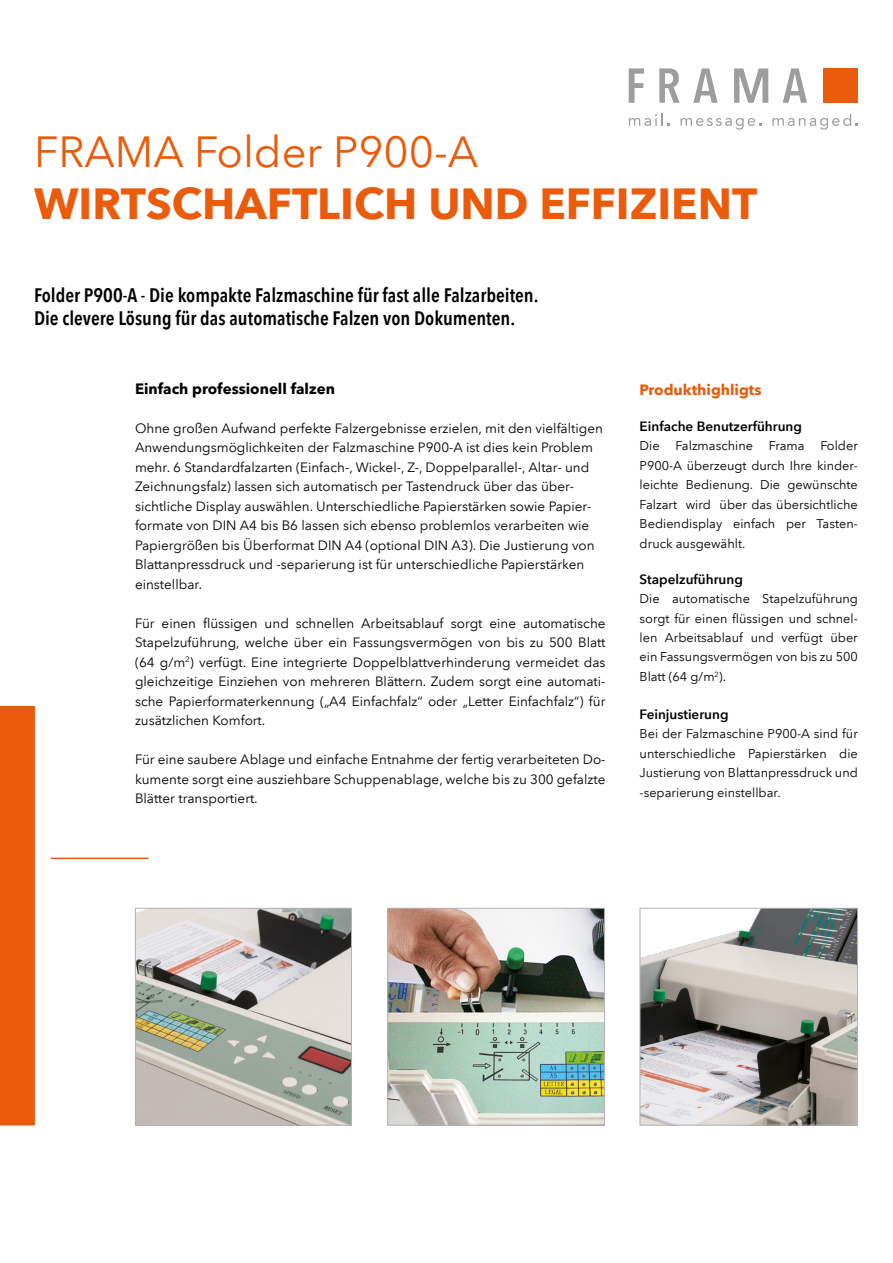
<style>
.page{position:relative;width:893px;height:1263px;background:#fff}
.page>*{position:absolute;margin:0;border:0;box-sizing:border-box;transform-origin:0 0}
.t1{font:700 43.5px "Avenir Next LT Pro";color:#ea5b0b}
.t2{font:43.5px "Avenir Next LT Pro";color:#ea5b0b}
.t3{font:600 condensed 19.5px/23.4px "Avenir Next LT Pro";color:#020203}
.t4{font:700 15px "Avenir Next LT Pro";color:#000}
.t5{font:700 15px "Avenir Next LT Pro";color:#ea5b0b}
.t6{font:13.5px/19.5px "Avenir Next LT Pro";color:#000;text-align:justify}
.t7{font:600 13.5px "Avenir Next LT Pro";color:#000}
.t8{font:12.75px/19.5px "Avenir Next LT Pro";color:#000;text-align:justify}
</style>
<div class="page">
<div style="left:823px;top:68px;width:35px;height:35px;background:#ea5b0b"></div>
<svg style="left:629px;top:68px;width:15px;height:35px"></svg>
<svg style="left:659px;top:68px;width:21px;height:35px"></svg>
<svg style="left:693px;top:68px;width:25px;height:35px"></svg>
<svg style="left:783px;top:68px;width:24px;height:35px"></svg>
<svg style="left:734px;top:68px;width:34px;height:35px"></svg>
<svg style="left:629px;top:114px;width:40px;height:12px"></svg>
<svg style="left:680px;top:118px;width:81px;height:12px"></svg>
<svg style="left:772px;top:114px;width:86px;height:16px"></svg>
<div style="left:0;top:706px;width:35px;height:419px;background:#ea5b0b"></div>
<hr style="left:51px;top:857px;width:97px;height:2px;background:#ea5b0b">
<img style="left:137px;top:910px;width:213px;height:213px">
<div style="left:135px;top:908px;width:217px;height:217px;border:1px solid #b3b2b2"></div>
<img style="left:642px;top:910px;width:214px;height:213px">
<div style="left:640px;top:908px;width:218px;height:217px;border:1px solid #b3b2b2"></div>
<img style="left:389px;top:910px;width:214px;height:213px">
<div style="left:387px;top:908px;width:218px;height:217px;border:1px solid #b3b2b2"></div>
<h1 class="t2" style="left:34px;top:126px;width:446px">FRAMA Folder P900-A</h1>
<h1 class="t1" style="left:34px;top:177px;width:725px">WIRTSCHAFTLICH UND EFFIZIENT</h1>
<h2 class="t3" style="left:34px;top:283px;width:506px">Folder P900-A - Die kompakte Falzmaschine für fast alle Falzarbeiten.<br>Die clevere Lösung für das automatische Falzen von Dokumenten.</h2>
<p class="t4" style="left:135px;top:379px;width:201px">Einfach professionell falzen</p>
<p class="t6" style="left:135px;top:418px;width:469px;text-align:left">Ohne großen Aufwand perfekte Falzergebnisse erzielen, mit den vielfältigen Anwendungsmöglichkeiten der Falzmaschine P900-A ist dies kein Problem mehr. 6 Standardfalzarten (Einfach-, Wickel-, Z-, Doppelparallel-, Altar- und Zeichnungsfalz) lassen sich automatisch per Tastendruck über das über&shy;sichtliche Display auswählen. Unterschiedliche Papierstärken sowie Papier&shy;formate von DIN A4 bis B6 lassen sich ebenso problemlos verarbeiten wie Papiergrößen bis Überformat DIN A4 (optional DIN A3). Die Justierung von Blattanpressdruck und -separierung ist für unterschiedliche Papierstärken einstellbar.</p>
<p class="t6" style="left:135px;top:613px;width:472px">Für einen flüssigen und schnellen Arbeitsablauf sorgt eine automatische Stapelzuführung, welche über ein Fassungsvermögen von bis zu 500 Blatt (64 g/m<sup>2</sup>) verfügt. Eine integrierte Doppelblattverhinderung vermeidet das gleichzeitige Einziehen von mehreren Blättern. Zudem sorgt eine automati&shy;sche Papierformaterkennung („A4 Einfachfalz“ oder „Letter Einfachfalz“) für zusätzlichen Komfort.</p>
<p class="t6" style="left:135px;top:750px;width:472px">Für eine saubere Ablage und einfache Entnahme der fertig verarbeiteten Do&shy;kumente sorgt eine ausziehbare Schuppenablage, welche bis zu 300 gefalzte Blätter transportiert.</p>
<p class="t5" style="left:640px;top:380px;width:123px">Produkthighligts</p>
<p class="t7" style="left:640px;top:418px;width:164px">Einfache Benutzerführung</p>
<p class="t8" style="left:640px;top:436px;width:220px">Die Falzmaschine Frama Folder P900-A überzeugt durch Ihre kinder&shy;leichte Bedienung. Die gewünschte Falzart wird über das übersichtliche Bediendisplay einfach per Tasten&shy;druck ausgewählt.</p>
<p class="t7" style="left:640px;top:571px;width:105px">Stapelzuführung</p>
<p class="t8" style="left:640px;top:589px;width:220px">Die automatische Stapelzuführung sorgt für einen flüssigen und schnel&shy;len Arbeitsablauf und verfügt über ein Fassungsvermögen von bis zu 500<br>Blatt (64 g/m<sup>2</sup>).</p>
<p class="t7" style="left:640px;top:706px;width:90px">Feinjustierung</p>
<p class="t8" style="left:640px;top:724px;width:220px">Bei der Falzmaschine P900-A sind für unterschiedliche Papierstärken die Justierung von Blattanpressdruck und -separierung einstellbar.</p>
</div>
